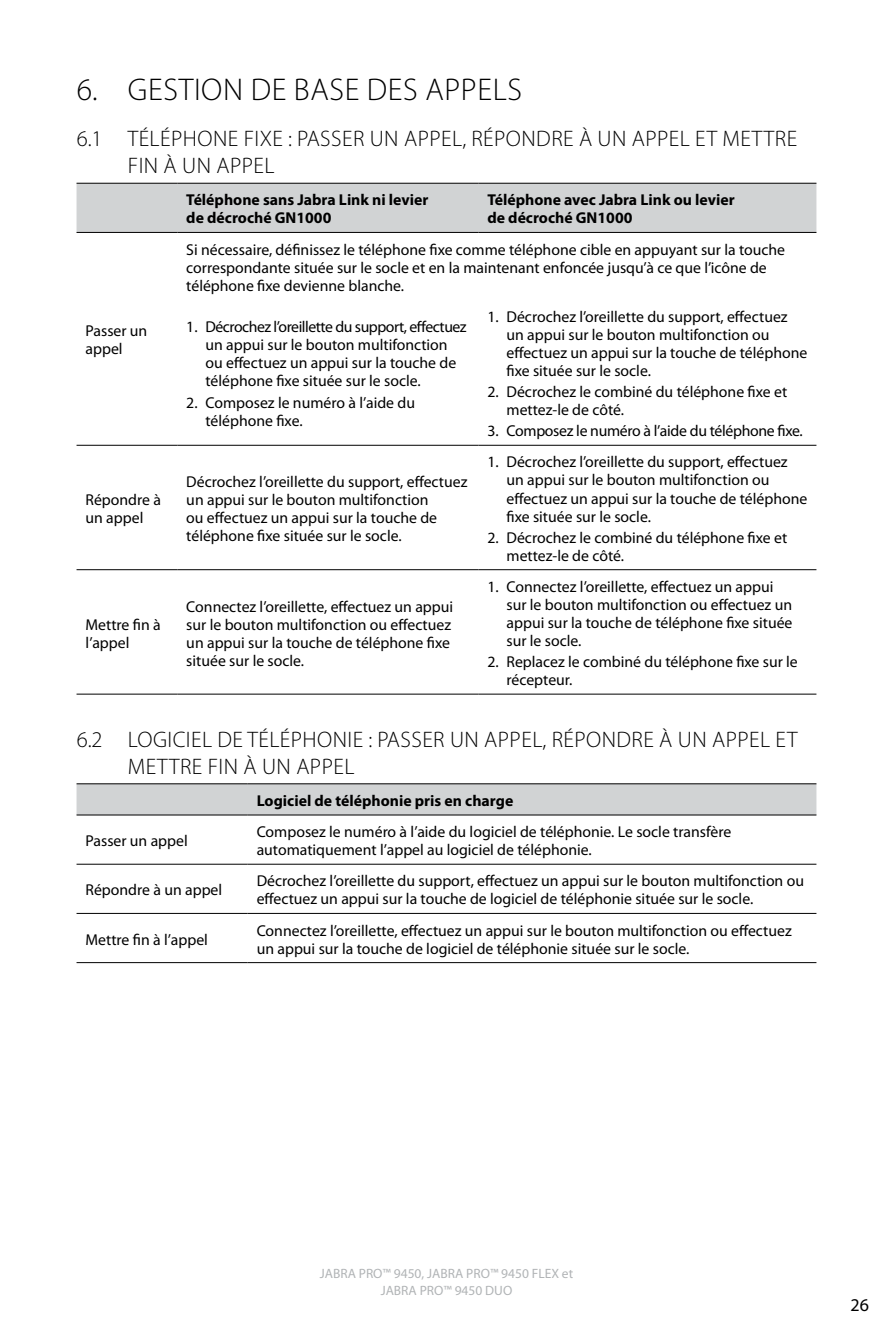
<style>
.page{position:relative;width:893px;height:1340px;background:#fff}
.page>*{position:absolute;margin:0;border:0;box-sizing:border-box;transform-origin:0 0}
.t1{font:300 31.5px "Myriad Pro";letter-spacing:.02em;color:#000}
.t2{font:300 22.5px "Myriad Pro";letter-spacing:.02em;color:#000}
.t3{font:18px "Myriad Pro";color:#000}
.t4{font:15.75px/18px "Myriad Pro";color:#000}
.t5{font:700 15.75px/18px "Myriad Pro";color:#000}
.t6{font:15.75px "Myriad Pro";letter-spacing:-.02em;color:#000}
.t7{font:13.5px/16.2px "Myriad Pro";color:#b1b4b6;text-align:center}
</style>
<div class="page">
<div style="left:77px;top:184px;width:739px;height:48px;background:#d1d3d4"></div>
<hr style="left:77px;top:183px;width:100px;height:1px;background:#000">
<hr style="left:177px;top:183px;width:301px;height:1px;background:#000">
<hr style="left:478px;top:183px;width:338px;height:1px;background:#000">
<hr style="left:77px;top:232px;width:100px;height:1px;background:#000">
<hr style="left:177px;top:232px;width:301px;height:1px;background:#000">
<hr style="left:478px;top:232px;width:338px;height:1px;background:#000">
<hr style="left:77px;top:445px;width:100px;height:1px;background:#000">
<hr style="left:177px;top:445px;width:301px;height:1px;background:#000">
<hr style="left:478px;top:445px;width:338px;height:1px;background:#000">
<hr style="left:77px;top:569px;width:100px;height:1px;background:#000">
<hr style="left:77px;top:693px;width:100px;height:1px;background:#000">
<hr style="left:177px;top:569px;width:301px;height:1px;background:#000">
<hr style="left:177px;top:693px;width:301px;height:1px;background:#000">
<hr style="left:478px;top:569px;width:338px;height:1px;background:#000">
<hr style="left:478px;top:693px;width:338px;height:1px;background:#000">
<div style="left:77px;top:784px;width:739px;height:30px;background:#d1d3d4"></div>
<hr style="left:77px;top:783px;width:171px;height:1px;background:#000">
<hr style="left:248px;top:783px;width:568px;height:1px;background:#000">
<hr style="left:77px;top:814px;width:171px;height:1px;background:#000">
<hr style="left:248px;top:814px;width:568px;height:1px;background:#000">
<hr style="left:77px;top:863px;width:171px;height:1px;background:#000">
<hr style="left:248px;top:863px;width:568px;height:1px;background:#000">
<hr style="left:77px;top:913px;width:171px;height:1px;background:#000">
<hr style="left:77px;top:962px;width:171px;height:1px;background:#000">
<hr style="left:248px;top:913px;width:568px;height:1px;background:#000">
<hr style="left:248px;top:962px;width:568px;height:1px;background:#000">
<h1 class="t1" style="left:77px;top:71px;width:447px">6. GESTION DE BASE DES APPELS</h1>
<h2 class="t2" style="left:77px;top:125px;width:74px">6.1 TÉLÉP</h2>
<h2 class="t2" style="left:183px;top:125px;width:29px">HONE</h2>
<h2 class="t2" style="left:244px;top:125px;width:66px">FIXE : PASSER</h2>
<h2 class="t2" style="left:370px;top:125px;width:47px">UN APPEL</h2>
<h2 class="t2" style="left:462px;top:125px;width:23px">, RÉPONDRE</h2>
<h2 class="t2" style="left:579px;top:125px;width:66px">À UN APPEL</h2>
<h2 class="t2" style="left:695px;top:125px;width:41px">ET METTRE</h2>
<h2 class="t2" style="left:128px;top:152px;width:101px">FIN À UN APPEL</h2>
<p class="t5" style="left:186px;top:191px;width:244px">Téléphone sans Jabra Link ni levier de décroché GN1000</p>
<p class="t5" style="left:487px;top:191px;width:249px">Téléphone avec Jabra Link ou levier de décroché GN1000</p>
<p class="t4" style="left:86px;top:322px;width:63px">Passer un appel</p>
<p class="t4" style="left:86px;top:490px;width:77px">Répondre à un appel</p>
<p class="t4" style="left:86px;top:615px;width:77px">Mettre fin à l’appel</p>
<p class="t4" style="left:186px;top:240px;width:600px">Si nécessaire, définissez le téléphone fixe comme téléphone cible en appuyant sur la touche correspondante située sur le socle et en la maintenant enfoncée jusqu’à ce que l’icône de téléphone fixe devienne blanche.</p>
<p class="t4" style="left:205px;top:318px;width:263px;text-indent:-19px">1. Décrochez l’oreillette du support, effectuez un appui sur le bouton multifonction ou effectuez un appui sur la touche de téléphone fixe située sur le socle.</p>
<p class="t4" style="left:205px;top:393px;width:211px;text-indent:-19px">2. Composez le numéro à l’aide du téléphone fixe.</p>
<p class="t4" style="left:506px;top:307px;width:302px;text-indent:-19px">1. Décrochez l’oreillette du support, effectuez un appui sur le bouton multifonction ou effectuez un appui sur la touche de téléphone fixe située sur le socle.</p>
<p class="t4" style="left:506px;top:382px;width:282px;text-indent:-19px">2. Décrochez le combiné du téléphone fixe et mettez-le de côté.</p>
<p class="t6" style="left:487px;top:421px;width:317px">3. Composez le numéro à l’aide du téléphone fixe.</p>
<p class="t4" style="left:186px;top:472px;width:283px">Décrochez l’oreillette du support, effectuez un appui sur le bouton multifonction<br>ou effectuez un appui sur la touche de téléphone fixe située sur le socle.</p>
<p class="t4" style="left:186px;top:597px;width:268px">Connectez l’oreillette, effectuez un appui sur le bouton multifonction ou effectuez un appui sur la touche de téléphone fixe située sur le socle.</p>
<p class="t4" style="left:506px;top:453px;width:302px;text-indent:-19px">1. Décrochez l’oreillette du support, effectuez un appui sur le bouton multifonction ou effectuez un appui sur la touche de téléphone fixe située sur le socle.</p>
<p class="t4" style="left:506px;top:528px;width:282px;text-indent:-19px">2. Décrochez le combiné du téléphone fixe et mettez-le de côté.</p>
<p class="t4" style="left:506px;top:577px;width:287px;text-indent:-19px">1. Connectez l’oreillette, effectuez un appui sur le bouton multifonction ou effectuez un appui sur la touche de téléphone fixe située sur le socle.</p>
<p class="t4" style="left:506px;top:652px;width:293px;text-indent:-19px">2. Replacez le combiné du téléphone fixe sur le récepteur.</p>
<h2 class="t2" style="left:77px;top:726px;width:101px">6.2 LOGICIEL</h2>
<h2 class="t2" style="left:218px;top:726px;width:42px">DE TÉLÉP</h2>
<h2 class="t2" style="left:303px;top:726px;width:27px">HONIE</h2>
<h2 class="t2" style="left:368px;top:726px;width:21px">: PASSER</h2>
<h2 class="t2" style="left:450px;top:726px;width:47px">UN APPEL</h2>
<h2 class="t2" style="left:543px;top:726px;width:23px">, RÉPONDRE</h2>
<h2 class="t2" style="left:659px;top:726px;width:66px">À UN APPEL</h2>
<h2 class="t2" style="left:775px;top:726px;width:12px">ET</h2>
<h2 class="t2" style="left:128px;top:753px;width:14px">METTRE</h2>
<h2 class="t2" style="left:208px;top:753px;width:101px">FIN À UN APPEL</h2>
<p class="t5" style="left:257px;top:791px;width:258px">Logiciel de téléphonie pris en charge</p>
<p class="t4" style="left:86px;top:831px;width:104px">Passer un appel</p>
<p class="t4" style="left:257px;top:822px;width:476px">Composez le numéro à l’aide du logiciel de téléphonie. Le socle transfère automatiquement l’appel au logiciel de téléphonie.</p>
<p class="t4" style="left:86px;top:880px;width:138px">Répondre à un appel</p>
<p class="t4" style="left:257px;top:871px;width:549px">Décrochez l’oreillette du support, effectuez un appui sur le bouton multifonction ou effectuez un appui sur la touche de logiciel de téléphonie située sur le socle.</p>
<p class="t4" style="left:86px;top:930px;width:124px">Mettre fin à l’appel</p>
<p class="t4" style="left:257px;top:921px;width:537px">Connectez l’oreillette, effectuez un appui sur le bouton multifonction ou effectuez un appui sur la touche de logiciel de téléphonie située sur le socle.</p>
<p class="t7" style="left:320px;top:1265px;width:255px">JABRA PRO™ 9450, JABRA PRO™ 9450 FLEX et<br>JABRA PRO™ 9450 DUO</p>
<p class="t3" style="left:851px;top:1293px;width:20px">26</p>
</div>
